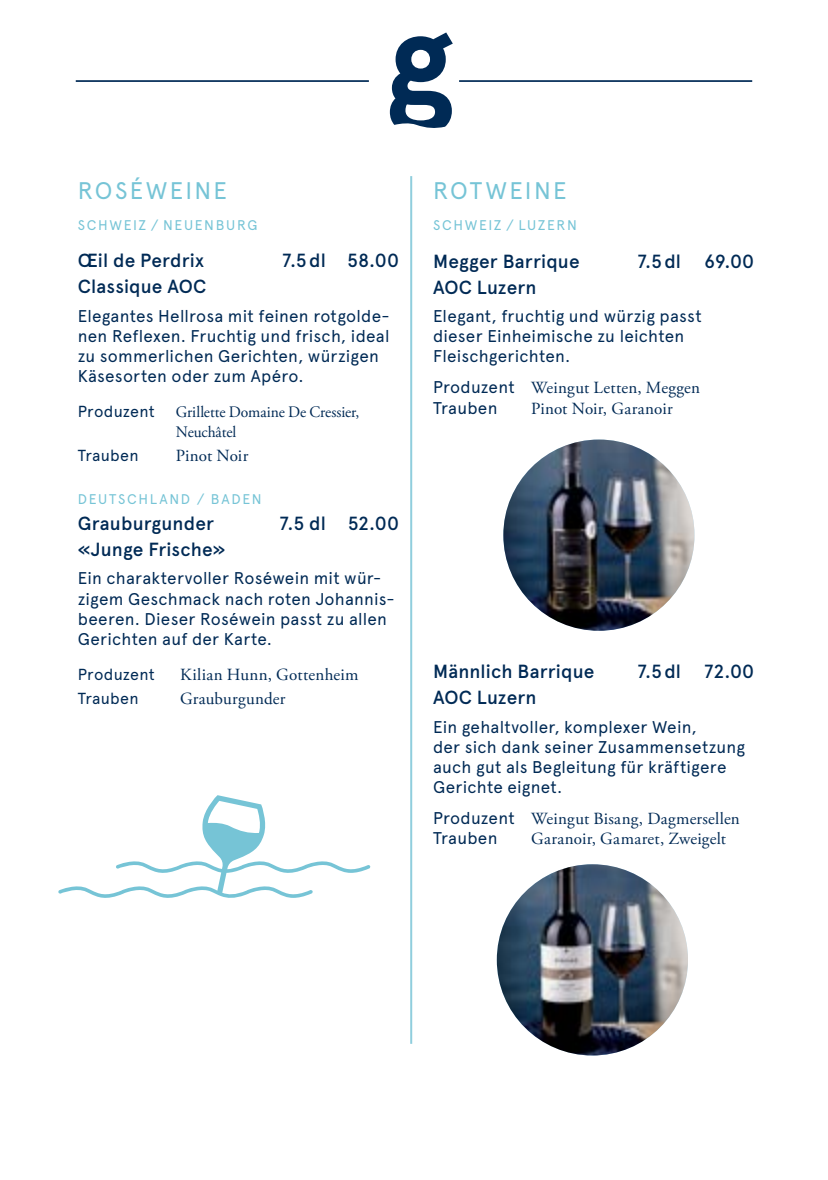
<style>
.page{position:relative;width:828px;height:1180px;background:#fff}
.page>*{position:absolute;margin:0;border:0;box-sizing:border-box;transform-origin:0 0}
.t1{font:24px "Apercu Pro";letter-spacing:.095em;color:#76c4d6}
.t2{font:500 19px "Apercu Pro";letter-spacing:.01em;color:#002a55}
.t3{font:17px/20px "Apercu Pro";letter-spacing:.015em;color:#002a55}
.t4{font:17px "Adobe Garamond Pro";letter-spacing:.015em;color:#002a55}
.t5{font:16px/20px "Adobe Garamond Pro";letter-spacing:-.01em;color:#002a55}
.t6{font:16px "Apercu Pro";letter-spacing:.01em;color:#002a55}
.t7{font:14px "Apercu Pro";letter-spacing:.12em;color:#76c4d6}
.s1{font-family:"Apercu Pro"}
</style>
<div class="page">
<hr style="left:76px;top:80px;width:293px;height:2px;background:#002a55">
<hr style="left:459px;top:80px;width:293px;height:2px;background:#002a55">
<svg style="left:390px;top:32px;width:63px;height:96px"></svg>
<svg style="left:58px;top:795px;width:312px;height:103px"></svg>
<img style="left:503px;top:439px;width:191px;height:191px;border-radius:96px">
<img style="left:497px;top:864px;width:191px;height:191px;border-radius:96px">
<hr style="left:410px;top:176px;width:2px;height:867px;background:#90cedd">
<h1 class="t1" style="left:78px;top:172px;width:151px">ROSÉWEINE</h1>
<p class="t7" style="left:78px;top:214px;width:181px">SCHWEIZ / NEUENBURG</p>
<p class="t2" style="left:78px;top:246px;width:128px">Œil de Perdrix</p>
<p class="t2" style="left:282px;top:246px;width:118px">7.5dl 58.00</p>
<p class="t2" style="left:78px;top:272px;width:130px">Classique AOC</p>
<p class="t3" style="left:78px;top:305px;width:313px">Elegantes Hellrosa mit feinen rotgolde&shy;nen Reflexen. Fruchtig und frisch, ideal zu sommerlichen Gerichten, würzigen Käsesorten oder zum Apéro.</p>
<p class="t6" style="left:78px;top:399px;width:79px">Produzent</p>
<p class="t5" style="left:176px;top:402px;width:185px">Grillette Domaine De Cressier,<br>Neuchâtel</p>
<p class="t6" style="left:78px;top:443px;width:62px">Trauben</p>
<p class="t4" style="left:176px;top:445px;width:74px">Pinot Noir</p>
<p class="t7" style="left:78px;top:488px;width:185px">DEUTSCHLAND / BADEN</p>
<p class="t2" style="left:78px;top:509px;width:138px">Grauburgunder</p>
<p class="t2" style="left:280px;top:509px;width:121px">7.5 dl 52.00</p>
<p class="t2" style="left:78px;top:535px;width:149px">«Junge Frische»</p>
<p class="t3" style="left:78px;top:567px;width:318px">Ein charaktervoller Roséwein mit wür&shy;zigem Geschmack nach roten Johannis&shy;beeren. Dieser Roséwein passt zu allen Gerichten auf der Karte.</p>
<p class="t6" style="left:78px;top:662px;width:79px">Produzent</p>
<p class="t4" style="left:180px;top:664px;width:180px">Kilian Hunn, Gottenheim</p>
<p class="t6" style="left:78px;top:686px;width:62px">Trauben</p>
<p class="t4" style="left:180px;top:688px;width:107px">Grauburgunder</p>
<h1 class="t1" style="left:433px;top:172px;width:135px">ROTWEINE</h1>
<p class="t7" style="left:433px;top:215px;width:145px">SCHWEIZ / LUZERN</p>
<p class="t2" style="left:433px;top:246px;width:148px">Megger Barrique</p>
<p class="t2" style="left:637px;top:246px;width:118px">7.5dl 69.00</p>
<p class="t2" style="left:433px;top:272px;width:105px">AOC Luzern</p>
<p class="t3" style="left:433px;top:305px;width:270px">Elegant, fruchtig und würzig passt dieser Einheimische zu leichten<br>Fleischgerichten.</p>
<p class="t4" style="left:433px;top:378px;width:268px"><span class="s1">Produzent</span> Weingut Letten, Meggen</p>
<p class="t3" style="left:433px;top:396px;width:66px">Trauben</p>
<p class="t4" style="left:531px;top:398px;width:143px">Pinot Noir, Garanoir</p>
<p class="t2" style="left:433px;top:657px;width:163px">Männlich Barrique</p>
<p class="t2" style="left:637px;top:657px;width:118px">7.5dl 72.00</p>
<p class="t2" style="left:433px;top:683px;width:105px">AOC Luzern</p>
<p class="t3" style="left:433px;top:715px;width:314px">Ein gehaltvoller, komplexer Wein,<br>der sich dank seiner Zusammensetzung auch gut als Begleitung für kräftigere<br>Gerichte eignet.</p>
<p class="t4" style="left:433px;top:808px;width:308px"><span class="s1">Produzent</span> Weingut Bisang, Dagmersellen</p>
<p class="t3" style="left:433px;top:827px;width:66px">Trauben</p>
<p class="t4" style="left:531px;top:828px;width:196px">Garanoir, Gamaret, Zweigelt</p>
</div>
